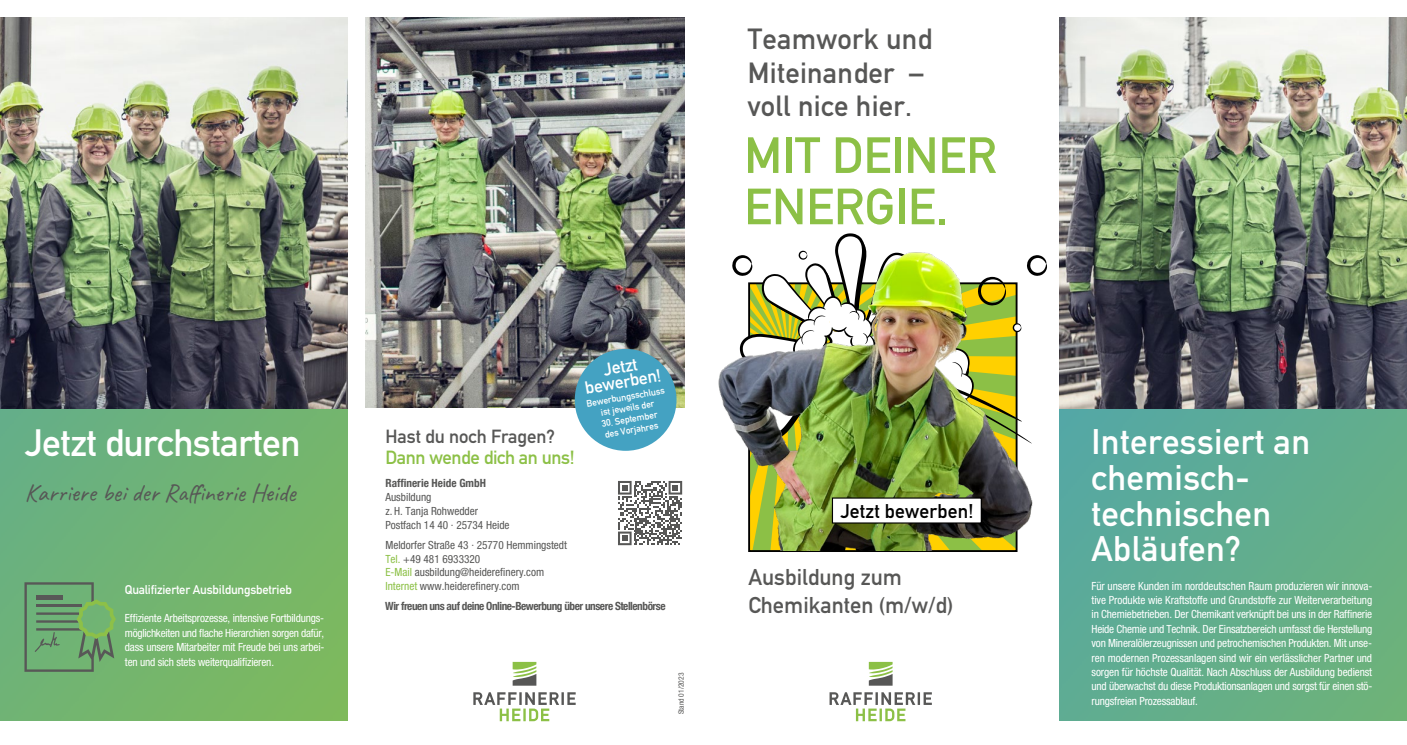
<style>
.page{position:relative;width:1407px;height:745px;background:#fff}
.page>*{position:absolute;margin:0;border:0;box-sizing:border-box;transform-origin:0 0}
.t1{font:50px/51.2px "DIN Mittelschrift Std";color:#8cc046}
.t2{font:37.5px "DIN Mittelschrift Std";letter-spacing:-.015em;color:#fff}
.t3{font:35px/35.6px "DIN Mittelschrift Std";letter-spacing:.01em;color:#fff}
.t4{font:28.75px/33.8px "DIN Mittelschrift Std";letter-spacing:.01em;color:#575756}
.t5{font:25px "Caveat";color:#575756}
.t6{font:22.5px/27.5px "DIN Mittelschrift Std";color:#575756}
.t7{font:19.5px "DIN Mittelschrift Std";letter-spacing:.01em;color:#000}
.t8{font:18.75px "DIN Mittelschrift Std";letter-spacing:-.02em;color:#8cc046}
.t9{font:18.75px "DIN Mittelschrift Std";letter-spacing:-.005em;color:#575756}
.t10{font:17.5px/15px "DIN Mittelschrift Std";color:#fff;text-align:center}
.t11{font:12.5px "DIN Mittelschrift Std";letter-spacing:-.015em;color:#fff}
.t12{font:condensed 11.25px/14.4px "Helvetica Neue LT Pro";letter-spacing:-.015em;color:#fff;text-align:justify}
.t13{font:condensed 11.25px/13.8px "Helvetica Neue LT Pro";color:#575756}
.t14{font:700 condensed 11.25px "Helvetica Neue LT Com";letter-spacing:-.04em;color:#575756}
.t15{font:700 condensed 11.25px "Helvetica Neue LT Com";color:#575756}
.t16{font:9.38px/11.2px "DIN Mittelschrift Std";color:#fff;text-align:center}
.t17{font:condensed 7.5px "Helvetica Neue LT Pro";color:#575756}
.s1{color:#8cc046}
</style>
<div class="page">
<img style="left:0;top:408px;width:347px;height:311px">
<img style="left:365px;top:18px;width:319px;height:389px">
<svg style="left:25px;top:582px;width:91px;height:89px;background:#6ca36d"></svg>
<img style="left:1059px;top:408px;width:348px;height:311px">
<svg style="left:618px;top:481px;width:64px;height:64px"></svg>
<img style="left:1059px;top:18px;width:348px;height:390px">
<img style="left:0;top:18px;width:347px;height:390px">
<img style="left:718px;top:362px;width:14px;height:59px">
<img style="left:732px;top:233px;width:315px;height:317px">
<svg style="left:829px;top:692px;width:103px;height:28px"></svg>
<svg style="left:869px;top:661px;width:23px;height:24px"></svg>
<svg style="left:473px;top:692px;width:103px;height:28px"></svg>
<svg style="left:513px;top:661px;width:23px;height:24px"></svg>
<div style="left:575px;top:349px;width:101px;height:101px;background:#44a2c2;border-radius:50%"></div>
<h2 class="t2" style="left:25px;top:420px;width:277px">Jetzt durchstarten</h2>
<h3 class="t5" style="left:25px;top:477px;width:272px">Karriere bei der Raffinerie Heide</h3>
<p class="t11" style="left:125px;top:581px;width:168px">Qualifizierter Ausbildungsbetrieb</p>
<p class="t12" style="left:125px;top:610px;width:201px">Effiziente Arbeitsprozesse, intensive Fortbildungs&shy;möglichkeiten und flache Hierarchien sorgen dafür, dass unsere Mitarbeiter mit Freude bei uns arbei&shy;ten und sich stets weiterqualifizieren.</p>
<h3 class="t9" style="left:385px;top:425px;width:171px">Hast du noch Fragen?</h3>
<h3 class="t8" style="left:385px;top:446px;width:191px">Dann wende dich an uns!</h3>
<p class="t15" style="left:385px;top:476px;width:102px">Raffinerie Heide GmbH</p>
<p class="t13" style="left:385px;top:490px;width:126px">Ausbildung<br>z. H. Tanja Rohwedder<br>Postfach 14 40 · 25734 Heide</p>
<p class="t13" style="left:385px;top:537px;width:183px">Meldorfer Straße 43 · 25770 Hemmingstedt <span class="s1">Tel.</span> +49 481 6933320<br><span class="s1">E-Mail</span> ausbildung@heiderefinery.com <span class="s1">Internet</span> www.heiderefinery.com</p>
<h3 class="t10" style="left:581px;top:366px;width:79px;rotate:-10deg">Jetzt bewerben!</h3>
<p class="t16" style="left:586px;top:398px;width:81px;rotate:-10deg">Bewerbungsschluss ist jeweils der</p>
<p class="t16" style="left:601px;top:418px;width:58px;text-align:left;rotate:-10deg">30. September des Vorjahres</p>
<p class="t14" style="left:385px;top:599px;width:282px">Wir freuen uns auf deine Online-Bewerbung über unsere Stellenbörse</p>
<p class="t17" style="left:677px;top:713px;width:43px;rotate:-90deg">Stand 01/2023</p>
<h3 class="t4" style="left:748px;top:22px;width:186px">Teamwork und<br>Miteinander – voll nice hier.</h3>
<h1 class="t1" style="left:744px;top:130px;width:254px">MIT DEINER<br>ENERGIE.</h1>
<h3 class="t7" style="left:840px;top:499px;width:135px">Jetzt bewerben!</h3>
<h3 class="t6" style="left:748px;top:563px;width:206px">Ausbildung zum<br>Chemikanten (m/w/d)</h3>
<h3 class="t3" style="left:1091px;top:424px;width:220px">Interessiert an chemisch&shy;technischen<br>Abläufen?</h3>
<p class="t12" style="left:1091px;top:578px;width:282px">Für unsere Kunden im norddeutschen Raum produzieren wir innova&shy;tive Produkte wie Kraftstoffe und Grundstoffe zur Weiterverarbeitung in Chemiebetrieben. Der Chemikant verknüpft bei uns in der Raffinerie Heide Chemie und Technik. Der Einsatzbereich umfasst die Herstellung von Mineralölerzeugnissen und petrochemischen Produkten. Mit unse&shy;ren modernen Prozessanlagen sind wir ein verlässlicher Partner und sorgen für höchste Qualität. Nach Abschluss der Ausbildung bedienst und überwachst du diese Produktionsanlagen und sorgst für einen stö&shy;rungsfreien Prozessablauf.</p>
</div>
